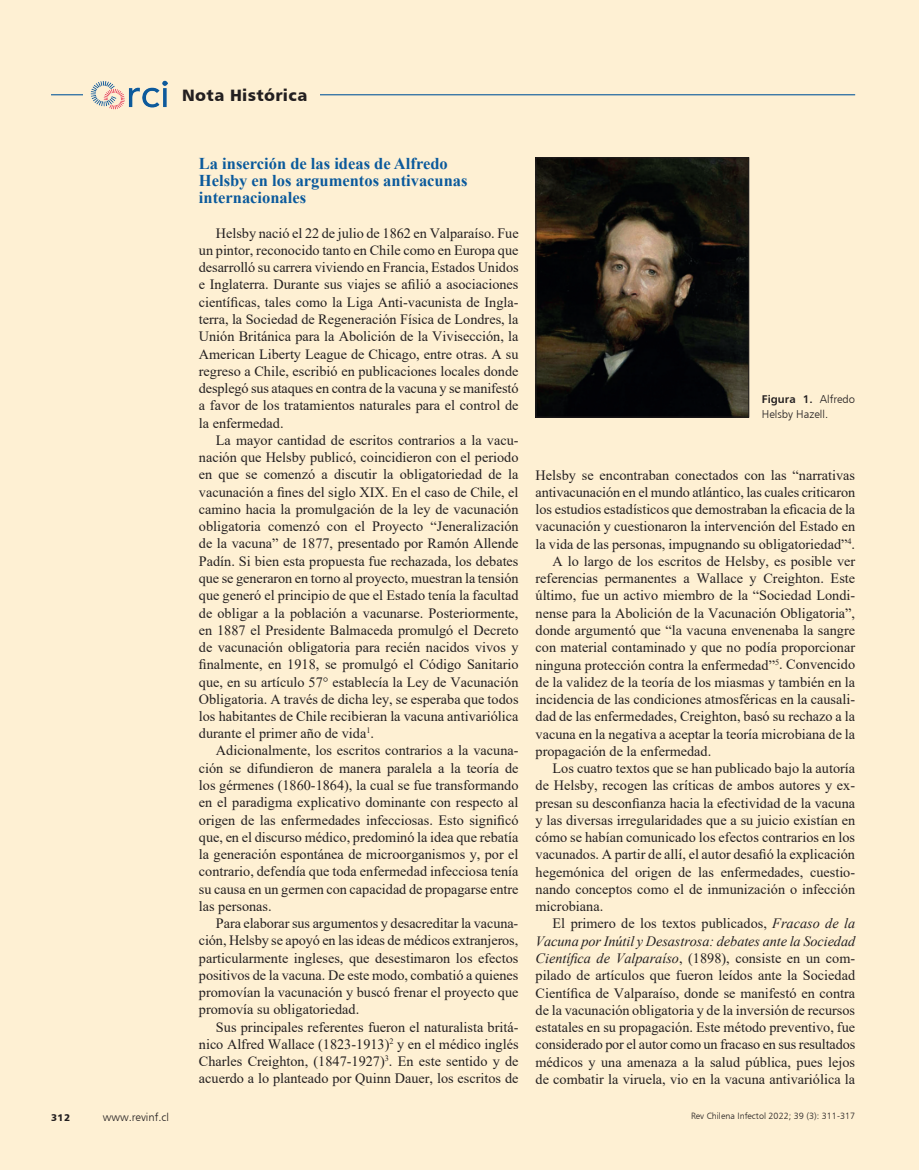
<style>
.page{position:relative;width:919px;height:1170px;background:#fff}
.page>*{position:absolute;margin:0;border:0;box-sizing:border-box;transform-origin:0 0}
.t1{font:700 16.5px/17.2px "Times New Roman";color:#0b5a9c}
.t2{font:16.5px "Humanist 777 BT Black B";letter-spacing:.02em;color:#231f20}
.t3{font:14.25px/17.2px "Times New Roman";color:#231f20;text-align:justify}
.t4{font:italic 14.25px "Times New Roman";letter-spacing:-.005em;color:#231f20}
.t5{font:11.25px "Humanist 777 BT Light B";color:#231f20}
.t6{font:11.25px "Humanist 777 BT Bold B";color:#231f20}
.t7{font:9.75px "Humanist 777 BT Black B";color:#231f20}
.t8{font:9px "Humanist 777 BT Light B";color:#231f20}
.s1{font-family:"Humanist 777 BT Light B"}
.s2{font-style:italic}
</style>
<div class="page">
<div style="left:0;top:0;width:918px;height:1169px;background:#fef0d3"></div>
<hr style="left:51px;top:94px;width:804px;height:1px;background:#0b5a9c">
<div style="left:83px;top:80px;width:92px;height:30px;background:#fef0d3"></div>
<img style="left:90px;top:80px;width:78px;height:30px">
<div style="left:169px;top:80px;width:151px;height:30px;background:#fef0d3"></div>
<img style="left:537px;top:159px;width:210px;height:256px">
<div style="left:535px;top:157px;width:214px;height:260px;border:1px solid #231f20"></div>
<p class="t2" style="left:182px;top:85px;width:126px">Nota Histórica</p>
<p class="t7" style="left:51px;top:1111px;width:20px">312</p>
<p class="t5" style="left:103px;top:1110px;width:68px">www.revinf.cl</p>
<p class="t1" style="left:199px;top:154px;width:270px">La inserción de las ideas de Alfredo<br>Helsby en los argumentos antivacunas internacionales</p>
<p class="t3" style="left:199px;top:224px;width:321px;text-indent:17px">Helsby nació el 22 de julio de 1862 en Valparaíso. Fue un pintor, reconocido tanto en Chile como en Europa que desarrolló su carrera viviendo en Francia, Estados Unidos e Inglaterra. Durante sus viajes se afilió a asociaciones científicas, tales como la Liga Anti-vacunista de Ingla&shy;terra, la Sociedad de Regeneración Física de Londres, la Unión Británica para la Abolición de la Vivisección, la American Liberty League de Chicago, entre otras. A su regreso a Chile, escribió en publicaciones locales donde desplegó sus ataques en contra de la vacuna y se manifestó a favor de los tratamientos naturales para el control de la enfermedad.</p>
<p class="t3" style="left:199px;top:431px;width:321px;text-indent:17px">La mayor cantidad de escritos contrarios a la vacu&shy;nación que Helsby publicó, coincidieron con el periodo en que se comenzó a discutir la obligatoriedad de la vacunación a fines del siglo XIX. En el caso de Chile, el camino hacia la promulgación de la ley de vacunación obligatoria comenzó con el Proyecto “Jeneralización de la vacuna” de 1877, presentado por Ramón Allende Padín. Si bien esta propuesta fue rechazada, los debates que se generaron en torno al proyecto, muestran la tensión que generó el principio de que el Estado tenía la facultad de obligar a la población a vacunarse. Posteriormente, en 1887 el Presidente Balmaceda promulgó el Decreto de vacunación obligatoria para recién nacidos vivos y finalmente, en 1918, se promulgó el Código Sanitario que, en su artículo 57° establecía la Ley de Vacunación Obligatoria. A través de dicha ley, se esperaba que todos los habitantes de Chile recibieran la vacuna antivariólica durante el primer año de vida<sup>1</sup>.</p>
<p class="t3" style="left:199px;top:741px;width:321px;text-indent:17px">Adicionalmente, los escritos contrarios a la vacuna&shy;ción se difundieron de manera paralela a la teoría de los gérmenes (1860-1864), la cual se fue transformando en el paradigma explicativo dominante con respecto al origen de las enfermedades infecciosas. Esto significó que, en el discurso médico, predominó la idea que rebatía la generación espontánea de microorganismos y, por el contrario, defendía que toda enfermedad infecciosa tenía su causa en un germen con capacidad de propagarse entre las personas.</p>
<p class="t3" style="left:199px;top:914px;width:321px;text-indent:17px">Para elaborar sus argumentos y desacreditar la vacuna&shy;ción, Helsby se apoyó en las ideas de médicos extranjeros, particularmente ingleses, que desestimaron los efectos positivos de la vacuna. De este modo, combatió a quienes promovían la vacunación y buscó frenar el proyecto que promovía su obligatoriedad.</p>
<p class="t3" style="left:199px;top:1017px;width:321px;text-indent:17px">Sus principales referentes fueron el naturalista britá&shy;nico Alfred Wallace (1823-1913)<sup>2</sup> y en el médico inglés Charles Creighton, (1847-1927)<sup>3</sup>. En este sentido y de acuerdo a lo planteado por Quinn Dauer, los escritos de</p>
<p class="t6" style="left:761px;top:391px;width:95px">Figura 1. <span class="s1">Alfredo</span></p>
<p class="t5" style="left:761px;top:406px;width:68px">Helsby Hazell.</p>
<p class="t3" style="left:535px;top:465px;width:321px">Helsby se encontraban conectados con las “narrativas</p>
<p class="t3" style="left:535px;top:483px;width:321px">antivacunación en el mundo atlántico, las cuales criticaron</p>
<p class="t3" style="left:535px;top:500px;width:321px">los estudios estadísticos que demostraban la eficacia de la</p>
<p class="t3" style="left:535px;top:517px;width:321px">vacunación y cuestionaron la intervención del Estado en</p>
<p class="t3" style="left:535px;top:535px;width:321px">la vida de las personas, impugnando su obligatoriedad”<sup>4</sup>.</p>
<p class="t3" style="left:552px;top:552px;width:304px">A lo largo de los escritos de Helsby, es posible ver</p>
<p class="t3" style="left:535px;top:569px;width:321px">referencias permanentes a Wallace y Creighton. Este</p>
<p class="t3" style="left:535px;top:586px;width:321px">último, fue un activo miembro de la “Sociedad Londi-</p>
<p class="t3" style="left:535px;top:604px;width:321px">nense para la Abolición de la Vacunación Obligatoria”,</p>
<p class="t3" style="left:535px;top:621px;width:321px">donde argumentó que “la vacuna envenenaba la sangre</p>
<p class="t3" style="left:535px;top:638px;width:321px">con material contaminado y que no podía proporcionar</p>
<p class="t3" style="left:535px;top:655px;width:321px">ninguna protección contra la enfermedad”<sup>5</sup>. Convencido</p>
<p class="t3" style="left:535px;top:672px;width:321px">de la validez de la teoría de los miasmas y también en la</p>
<p class="t3" style="left:535px;top:690px;width:321px">incidencia de las condiciones atmosféricas en la causali-</p>
<p class="t3" style="left:535px;top:707px;width:321px">dad de las enfermedades, Creighton, basó su rechazo a la</p>
<p class="t3" style="left:535px;top:724px;width:321px">vacuna en la negativa a aceptar la teoría microbiana de la</p>
<p class="t3" style="left:535px;top:742px;width:177px">propagación de la enfermedad.</p>
<p class="t3" style="left:552px;top:759px;width:304px">Los cuatro textos que se han publicado bajo la autoría</p>
<p class="t3" style="left:535px;top:776px;width:321px">de Helsby, recogen las críticas de ambos autores y ex-</p>
<p class="t3" style="left:535px;top:793px;width:321px">presan su desconfianza hacia la efectividad de la vacuna</p>
<p class="t3" style="left:535px;top:811px;width:321px">y las diversas irregularidades que a su juicio existían en</p>
<p class="t3" style="left:535px;top:828px;width:321px">cómo se habían comunicado los efectos contrarios en los</p>
<p class="t3" style="left:535px;top:845px;width:321px">vacunados. A partir de allí, el autor desafió la explicación</p>
<p class="t3" style="left:535px;top:862px;width:321px">hegemónica del origen de las enfermedades, cuestio-</p>
<p class="t3" style="left:535px;top:880px;width:321px">nando conceptos como el de inmunización o infección</p>
<p class="t3" style="left:535px;top:897px;width:69px">microbiana.</p>
<p class="t3" style="left:552px;top:914px;width:304px">El primero de los textos publicados, <span class="s2">Fracaso de la</span></p>
<p class="t4" style="left:535px;top:931px;width:321px">Vacuna por Inútil y Desastrosa: debates ante la Sociedad</p>
<p class="t3" style="left:535px;top:949px;width:321px"><span class="s2">Científica de Valparaíso</span>, (1898), consiste en un com-</p>
<p class="t3" style="left:535px;top:966px;width:321px">pilado de artículos que fueron leídos ante la Sociedad</p>
<p class="t3" style="left:535px;top:983px;width:321px">Científica de Valparaíso, donde se manifestó en contra</p>
<p class="t3" style="left:535px;top:1000px;width:321px">de la vacunación obligatoria y de la inversión de recursos</p>
<p class="t3" style="left:535px;top:1018px;width:321px">estatales en su propagación. Este método preventivo, fue</p>
<p class="t3" style="left:535px;top:1035px;width:321px">considerado por el autor como un fracaso en sus resultados</p>
<p class="t3" style="left:535px;top:1052px;width:321px">médicos y una amenaza a la salud pública, pues lejos</p>
<p class="t3" style="left:535px;top:1069px;width:321px">de combatir la viruela, vio en la vacuna antivariólica la</p>
<p class="t8" style="left:691px;top:1110px;width:166px">Rev Chilena Infectol 2022; 39 (3): 311-317</p>
</div>
